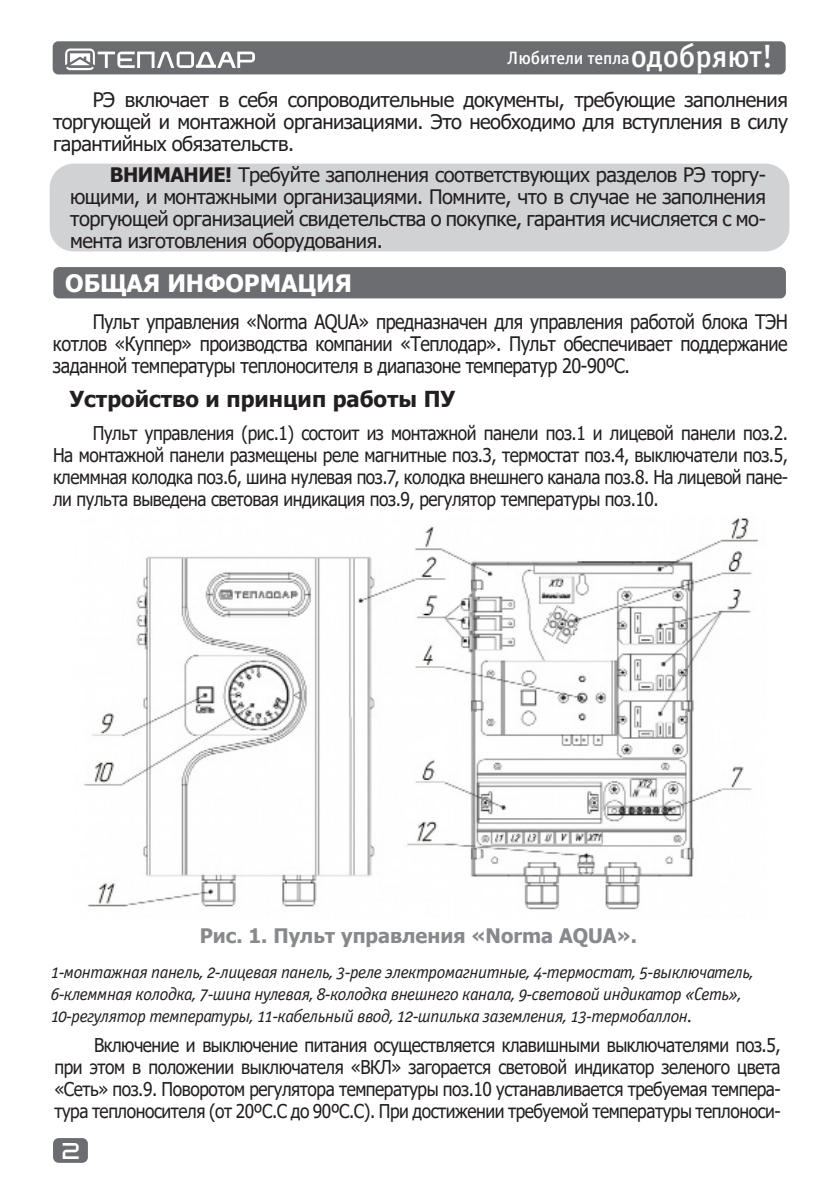
<style>
.page{position:relative;width:840px;height:1191px;background:#fff}
.page>*{position:absolute;margin:0;border:0;box-sizing:border-box;transform-origin:0 0}
.t1{font:700 24px "Tahoma";color:#fff}
.t2{font:700 22px "Tahoma";color:#231f20}
.t3{font:20px/22px "Tahoma";letter-spacing:-.025em;color:#231f20;text-align:justify}
.t4{font:20px/22px "Tahoma";letter-spacing:-.025em;color:#231f20;text-align:justify;scale:.9 1}
.t5{font:700 20px "Tahoma";color:#87898c}
.t6{font:19px/22px "Tahoma";letter-spacing:-.025em;color:#231f20;text-align:justify;scale:.91 1}
.t7{font:italic 18px/21.6px "Officina Sans Book OSC";letter-spacing:-.025em;color:#231f20}
.t8{font:18px "Officina Sans Medium C";letter-spacing:-.005em;color:#fff}
.t9{font:16px "teplodar";color:#fff}
.s1{font-size:32px}
.s2{font-weight:700}
</style>
<div class="page">
<div style="left:53px;top:1138px;width:35px;height:24px;background:#6c6d70;border-radius:6px"></div>
<div style="left:53px;top:41px;width:732px;height:33px;background:#6c6d70;border-radius:6px"></div>
<svg style="left:65px;top:48px;width:190px;height:22px"></svg>
<div style="left:53px;top:267px;width:732px;height:31px;background:#6c6d70;border-radius:6px"></div>
<div style="left:50px;top:164px;width:739px;height:87px;background:#d1d2d4;border-radius:24px"></div>
<img style="left:84px;top:518px;width:675px;height:392px">
<p class="t8" style="left:507px;top:48px;width:267px">Любители тепла<span class="s1">одобряют!</span></p>
<p class="t3" style="left:53px;top:90px;width:736px;text-indent:40px">РЭ включает в себя сопроводительные документы, требующие заполнения торгующей и монтажной организациями. Это необходимо для вступления в силу гарантийных обязательств.</p>
<p class="t3" style="left:70px;top:165px;width:697px;text-indent:40px"><span class="s2">ВНИМАНИЕ!</span> Требуйте заполнения соответствующих разделов РЭ торгу&shy;ющими, и монтажными организациями. Помните, что в случае не заполнения торгующей организацией свидетельства о покупке, гарантия исчисляется с мо&shy;мента изготовления оборудования.</p>
<p class="t1" style="left:65px;top:266px;width:288px">ОБЩАЯ ИНФОРМАЦИЯ</p>
<p class="t4" style="left:53px;top:312px;width:817px;text-indent:40px">Пульт управления «Norma AQUA» предназначен для управления работой блока ТЭН котлов «Куппер» производства компании «Теплодар». Пульт обеспечивает поддержание заданной температуры теплоносителя в диапазоне температур 20-90ºС.</p>
<p class="t2" style="left:69px;top:384px;width:387px">Устройство и принцип работы ПУ</p>
<p class="t6" style="left:53px;top:423px;width:808px;text-indent:40px">Пульт управления (рис.1) состоит из монтажной панели поз.1 и лицевой панели поз.2.<br>На монтажной панели размещены реле магнитные поз.3, термостат поз.4, выключатели поз.5, клеммная колодка поз.6, шина нулевая поз.7, колодка внешнего канала поз.8. На лицевой пане&shy;ли пульта выведена световая индикация поз.9, регулятор температуры поз.10.</p>
<p class="t5" style="left:199px;top:921px;width:438px">Рис. 1. Пульт управления «Norma AQUA».</p>
<p class="t7" style="left:50px;top:962px;width:704px">1-монтажная панель, 2-лицевая панель, 3-реле электромагнитные, 4-термостат, 5-выключатель,<br>6-клеммная колодка, 7-шина нулевая, 8-колодка внешнего канала, 9-световой индикатор «Сеть»,<br>10-регулятор температуры, 11-кабельный ввод, 12-шпилька заземления, 13-термобаллон.</p>
<p class="t6" style="left:54px;top:1035px;width:799px;text-indent:40px">Включение и выключение питания осуществляется клавишными выключателями поз.5, при этом в положении выключателя «ВКЛ» загорается световой индикатор зеленого цвета «Сеть» поз.9. Поворотом регулятора температуры поз.10 устанавливается требуемая темпера&shy;тура теплоносителя (от 20ºС.С до 90ºС.С). При достижении требуемой температуры теплоноси-</p>
<p class="t9" style="left:63px;top:1144px;width:18px">2</p>
</div>
